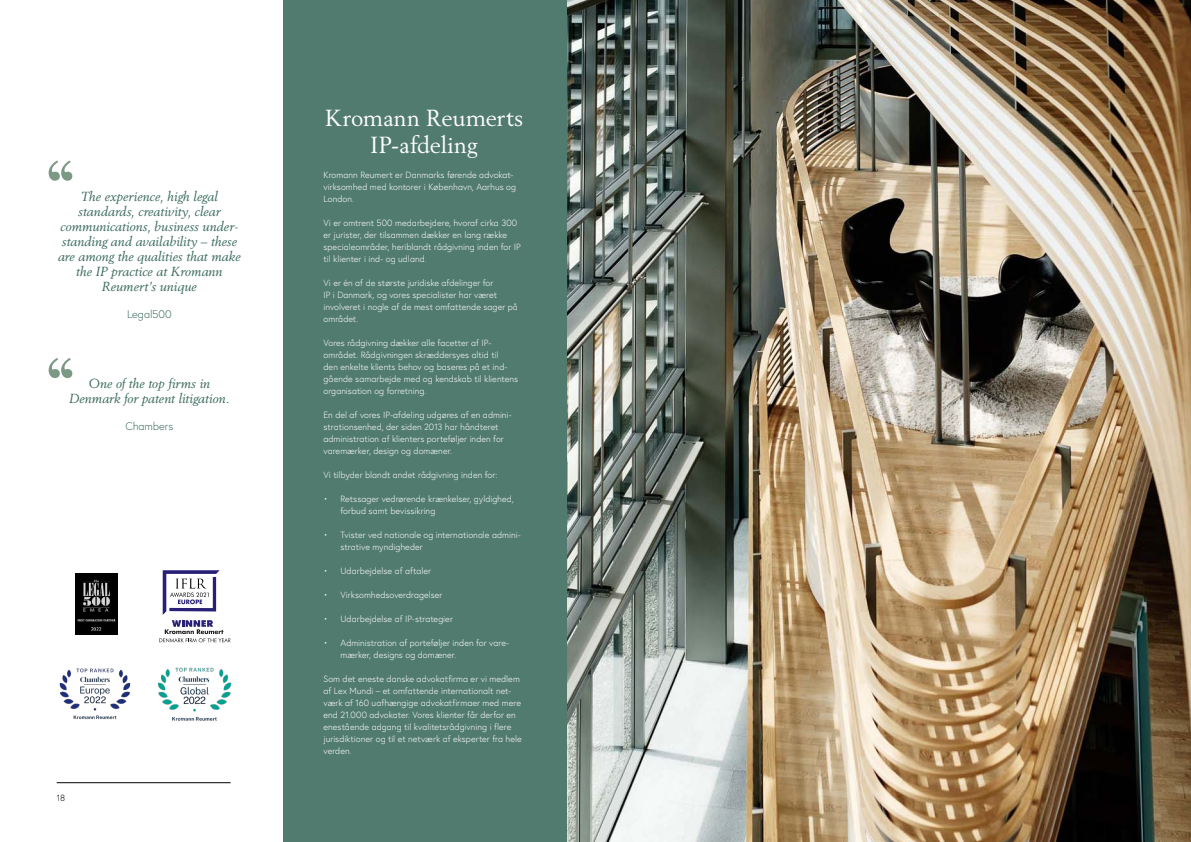
<style>
.page{position:relative;width:1191px;height:842px;background:#fff}
.page>*{position:absolute;margin:0;border:0;box-sizing:border-box;transform-origin:0 0}
.t1{font:23px/27px "Berling LT Std";letter-spacing:.005em;color:#fff;text-align:center}
.t2{font:italic 13px/15px "Berling LT Std";color:#3b6b5f;text-align:center}
.t3{font:300 11px "Europa";letter-spacing:-.005em;color:#3b6b5f}
.t4{font:300 9px/12px "Europa";color:#fff}
.t5{font:300 9px "Europa";color:#000}
</style>
<div class="page">
<div style="left:283px;top:0;width:284px;height:842px;background:#527b70"></div>
<svg style="left:49px;top:160px;width:23px;height:21px"></svg>
<svg style="left:49px;top:358px;width:23px;height:20px"></svg>
<hr style="left:57px;top:782px;width:174px;height:1px;background:#000">
<img style="left:75px;top:573px;width:42px;height:61px">
<svg style="left:159px;top:570px;width:72px;height:72px"></svg>
<img style="left:60px;top:668px;width:70px;height:52px">
<img style="left:157px;top:667px;width:74px;height:54px">
<img style="left:567px;top:0;width:624px;height:842px">
<h2 class="t2" style="left:58px;top:189px;width:184px">The experience, high legal standards, creativity, clear communications, business under&shy;standing and availability – these are among the qualities that make the IP practice at Kromann<br>Reumert’s unique</h2>
<p class="t3" style="left:127px;top:307px;width:46px">Legal500</p>
<h2 class="t2" style="left:69px;top:376px;width:162px">One of the top firms in<br>Denmark for patent litigation.</h2>
<p class="t3" style="left:125px;top:419px;width:49px">Chambers</p>
<p class="t5" style="left:57px;top:792px;width:10px">18</p>
<h1 class="t1" style="left:325px;top:104px;width:199px">Kromann Reumerts<br>IP-afdeling</h1>
<p class="t4" style="left:323px;top:169px;width:194px">Kromann Reumert er Danmarks førende advokat&shy;virksomhed med kontorer i København, Aarhus og<br>London.</p>
<p class="t4" style="left:323px;top:217px;width:199px">Vi er omtrent 500 medarbejdere, hvoraf cirka 300 er jurister, der tilsammen dækker en lang række specialeområder, heriblandt rådgivning inden for IP til klienter i ind- og udland.</p>
<p class="t4" style="left:323px;top:277px;width:196px">Vi er én af de største juridiske afdelinger for<br>IP i Danmark, og vores specialister har været involveret i nogle af de mest omfattende sager på området.</p>
<p class="t4" style="left:323px;top:337px;width:196px">Vores rådgivning dækker alle facetter af IP&shy;området. Rådgivningen skræddersyes altid til<br>den enkelte klients behov og baseres på et ind&shy;gående samarbejde med og kendskab til klientens organisation og forretning.</p>
<p class="t4" style="left:323px;top:409px;width:190px">En del af vores IP-afdeling udgøres af en admini&shy;strationsenhed, der siden 2013 har håndteret administration af klienters porteføljer inden for varemærker, design og domæner.</p>
<p class="t4" style="left:323px;top:469px;width:175px">Vi tilbyder blandt andet rådgivning inden for:</p>
<p class="t4" style="left:340px;top:493px;width:175px;text-indent:-17px">• Retssager vedrørende krænkelser, gyldighed, forbud samt bevissikring</p>
<p class="t4" style="left:340px;top:529px;width:182px;text-indent:-17px">• Tvister ved nationale og internationale admini&shy;strative myndigheder</p>
<p class="t4" style="left:323px;top:565px;width:109px">• Udarbejdelse af aftaler</p>
<p class="t4" style="left:323px;top:589px;width:121px">• Virksomhedsoverdragelser</p>
<p class="t4" style="left:323px;top:613px;width:131px">• Udarbejdelse af IP-strategier</p>
<p class="t4" style="left:340px;top:637px;width:170px;text-indent:-17px">• Administration af porteføljer inden for vare&shy;mærker, designs og domæner.</p>
<p class="t4" style="left:323px;top:673px;width:200px">Som det eneste danske advokatfirma er vi medlem af Lex Mundi – et omfattende internationalt net&shy;værk af 160 uafhængige advokatfirmaer med mere end 21.000 advokater. Vores klienter får derfor en enestående adgang til kvalitetsrådgivning i flere jurisdiktioner og til et netværk af eksperter fra hele verden.</p>
</div>
